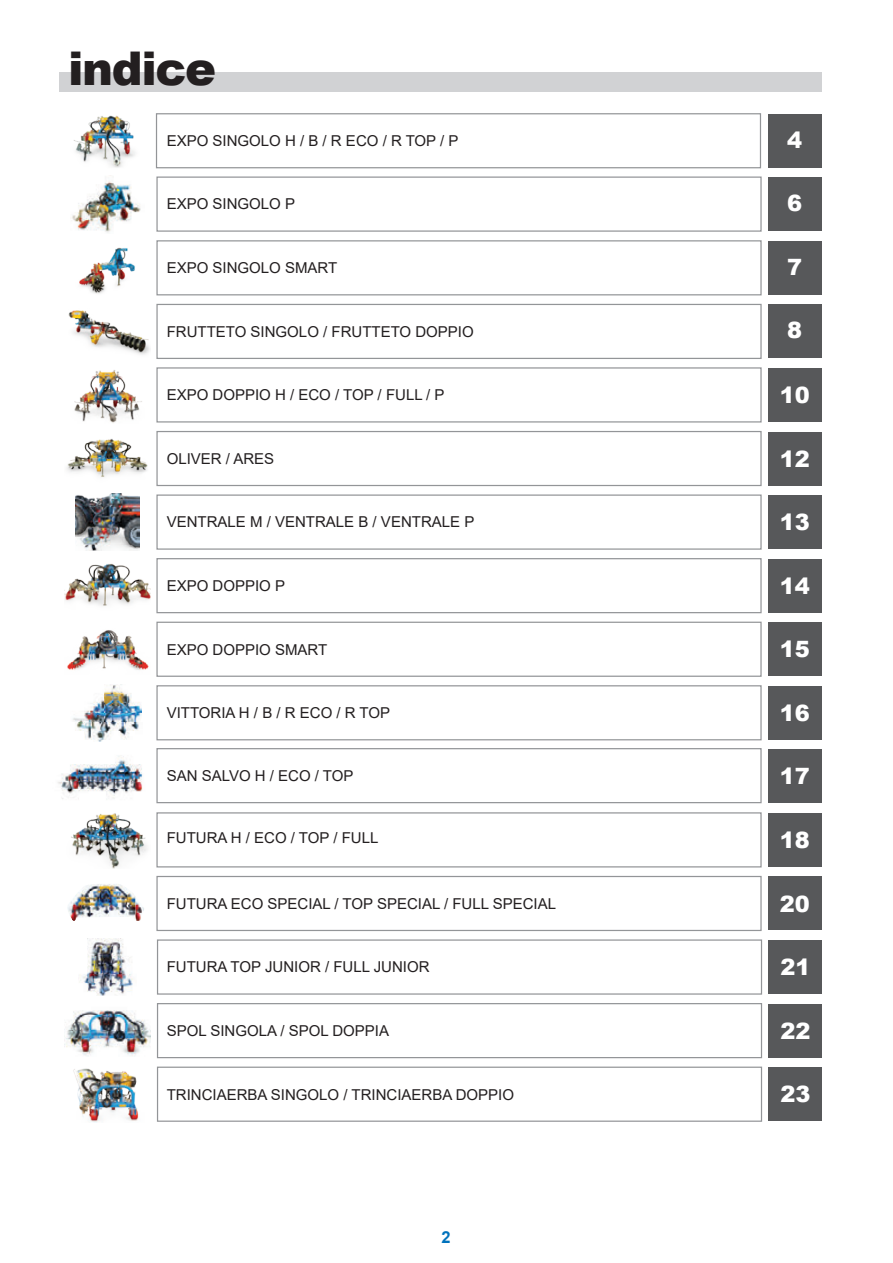
<style>
.page{position:relative;width:893px;height:1263px;background:#fff}
.page>*{position:absolute;margin:0;border:0;box-sizing:border-box;transform-origin:0 0}
.t1{font:900 46.5px "Arial";letter-spacing:-.03em;color:#231f20}
.t2{font:900 22.5px "Arial";color:#fff}
.t3{font:700 16.5px "Arial";color:#0072bc}
.t4{font:15px "Arial";color:#231f20}
</style>
<div class="page">
<div style="left:768px;top:114px;width:53px;height:54px;background:#57585a"></div>
<div style="left:768px;top:241px;width:53px;height:54px;background:#57585a"></div>
<div style="left:768px;top:304px;width:53px;height:54px;background:#57585a"></div>
<div style="left:768px;top:432px;width:53px;height:53px;background:#57585a"></div>
<div style="left:768px;top:495px;width:53px;height:54px;background:#57585a"></div>
<div style="left:768px;top:559px;width:53px;height:54px;background:#57585a"></div>
<div style="left:768px;top:622px;width:53px;height:54px;background:#57585a"></div>
<div style="left:768px;top:686px;width:53px;height:54px;background:#57585a"></div>
<div style="left:768px;top:749px;width:53px;height:53px;background:#57585a"></div>
<div style="left:768px;top:813px;width:53px;height:54px;background:#57585a"></div>
<div style="left:768px;top:876px;width:53px;height:54px;background:#57585a"></div>
<div style="left:769px;top:1067px;width:53px;height:54px;background:#57585a"></div>
<div style="left:769px;top:1004px;width:53px;height:53px;background:#57585a"></div>
<div style="left:769px;top:940px;width:53px;height:54px;background:#57585a"></div>
<div style="left:60px;top:73px;width:762px;height:19px;background:#d1d2d4"></div>
<div style="left:156px;top:113px;width:605px;height:55px;border:1px solid #939598"></div>
<div style="left:156px;top:304px;width:606px;height:55px;border:1px solid #939598"></div>
<div style="left:156px;top:431px;width:606px;height:55px;border:1px solid #939598"></div>
<div style="left:156px;top:494px;width:606px;height:56px;border:1px solid #939598"></div>
<div style="left:156px;top:558px;width:606px;height:55px;border:1px solid #939598"></div>
<div style="left:156px;top:622px;width:606px;height:55px;border:1px solid #939598"></div>
<div style="left:156px;top:685px;width:606px;height:55px;border:1px solid #939598"></div>
<div style="left:156px;top:748px;width:606px;height:55px;border:1px solid #939598"></div>
<div style="left:156px;top:812px;width:606px;height:55px;border:1px solid #939598"></div>
<div style="left:156px;top:876px;width:606px;height:55px;border:1px solid #939598"></div>
<div style="left:157px;top:1003px;width:605px;height:55px;border:1px solid #939598"></div>
<div style="left:157px;top:939px;width:605px;height:56px;border:1px solid #939598"></div>
<div style="left:157px;top:1066px;width:605px;height:56px;border:1px solid #939598"></div>
<div style="left:156px;top:240px;width:606px;height:55px;border:1px solid #939598"></div>
<div style="left:768px;top:177px;width:53px;height:54px;background:#57585a"></div>
<div style="left:156px;top:176px;width:606px;height:56px;border:1px solid #939598"></div>
<img style="left:58px;top:755px;width:85px;height:44px">
<img style="left:71px;top:813px;width:76px;height:56px">
<img style="left:73px;top:115px;width:62px;height:53px">
<img style="left:72px;top:181px;width:69px;height:52px">
<img style="left:79px;top:247px;width:56px;height:47px">
<img style="left:69px;top:310px;width:81px;height:45px">
<img style="left:74px;top:370px;width:68px;height:53px">
<img style="left:67px;top:439px;width:81px;height:38px">
<img style="left:75px;top:493px;width:65px;height:58px">
<img style="left:64px;top:563px;width:87px;height:43px">
<img style="left:67px;top:630px;width:82px;height:40px">
<img style="left:73px;top:684px;width:69px;height:57px">
<img style="left:67px;top:884px;width:68px;height:35px">
<img style="left:135px;top:896px;width:9px;height:25px">
<img style="left:80px;top:938px;width:53px;height:58px">
<img style="left:64px;top:1010px;width:87px;height:46px">
<img style="left:73px;top:1068px;width:66px;height:55px">
<div style="left:768px;top:368px;width:53px;height:54px;background:#57585a"></div>
<div style="left:156px;top:367px;width:606px;height:55px;border:1px solid #939598"></div>
<p class="t1" style="left:68px;top:35px;width:150px">indice</p>
<p class="t4" style="left:167px;top:131px;width:293px">EXPO SINGOLO H / B / R ECO / R TOP / P</p>
<p class="t2" style="left:787px;top:123px;width:17px">4</p>
<p class="t4" style="left:167px;top:194px;width:130px">EXPO SINGOLO P</p>
<p class="t2" style="left:787px;top:187px;width:17px">6</p>
<p class="t4" style="left:167px;top:258px;width:172px">EXPO SINGOLO SMART</p>
<p class="t2" style="left:787px;top:250px;width:17px">7</p>
<p class="t4" style="left:167px;top:321px;width:308px">FRUTTETO SINGOLO / FRUTTETO DOPPIO</p>
<p class="t2" style="left:787px;top:314px;width:17px">8</p>
<p class="t4" style="left:167px;top:385px;width:279px">EXPO DOPPIO H / ECO / TOP / FULL / P</p>
<p class="t2" style="left:780px;top:379px;width:32px">10</p>
<p class="t4" style="left:167px;top:448px;width:109px">OLIVER / ARES</p>
<p class="t2" style="left:780px;top:442px;width:32px">12</p>
<p class="t4" style="left:167px;top:512px;width:309px">VENTRALE M / VENTRALE B / VENTRALE P</p>
<p class="t2" style="left:780px;top:506px;width:32px">13</p>
<p class="t4" style="left:167px;top:575px;width:120px">EXPO DOPPIO P</p>
<p class="t2" style="left:780px;top:569px;width:32px">14</p>
<p class="t4" style="left:167px;top:639px;width:162px">EXPO DOPPIO SMART</p>
<p class="t2" style="left:780px;top:633px;width:32px">15</p>
<p class="t4" style="left:167px;top:703px;width:225px">VITTORIA H / B / R ECO / R TOP</p>
<p class="t2" style="left:780px;top:696px;width:32px">16</p>
<p class="t4" style="left:167px;top:765px;width:188px">SAN SALVO H / ECO / TOP</p>
<p class="t2" style="left:780px;top:759px;width:32px">17</p>
<p class="t4" style="left:167px;top:827px;width:213px">FUTURA H / ECO / TOP / FULL</p>
<p class="t2" style="left:780px;top:823px;width:32px">18</p>
<p class="t4" style="left:167px;top:893px;width:391px">FUTURA ECO SPECIAL / TOP SPECIAL / FULL SPECIAL</p>
<p class="t2" style="left:780px;top:887px;width:32px">20</p>
<p class="t4" style="left:167px;top:957px;width:264px">FUTURA TOP JUNIOR / FULL JUNIOR</p>
<p class="t2" style="left:780px;top:951px;width:32px">21</p>
<p class="t4" style="left:167px;top:1020px;width:224px">SPOL SINGOLA / SPOL DOPPIA</p>
<p class="t2" style="left:780px;top:1014px;width:32px">22</p>
<p class="t4" style="left:167px;top:1084px;width:349px">TRINCIAERBA SINGOLO / TRINCIAERBA DOPPIO</p>
<p class="t2" style="left:780px;top:1078px;width:32px">23</p>
<p class="t3" style="left:441px;top:1226px;width:11px">2</p>
</div>
